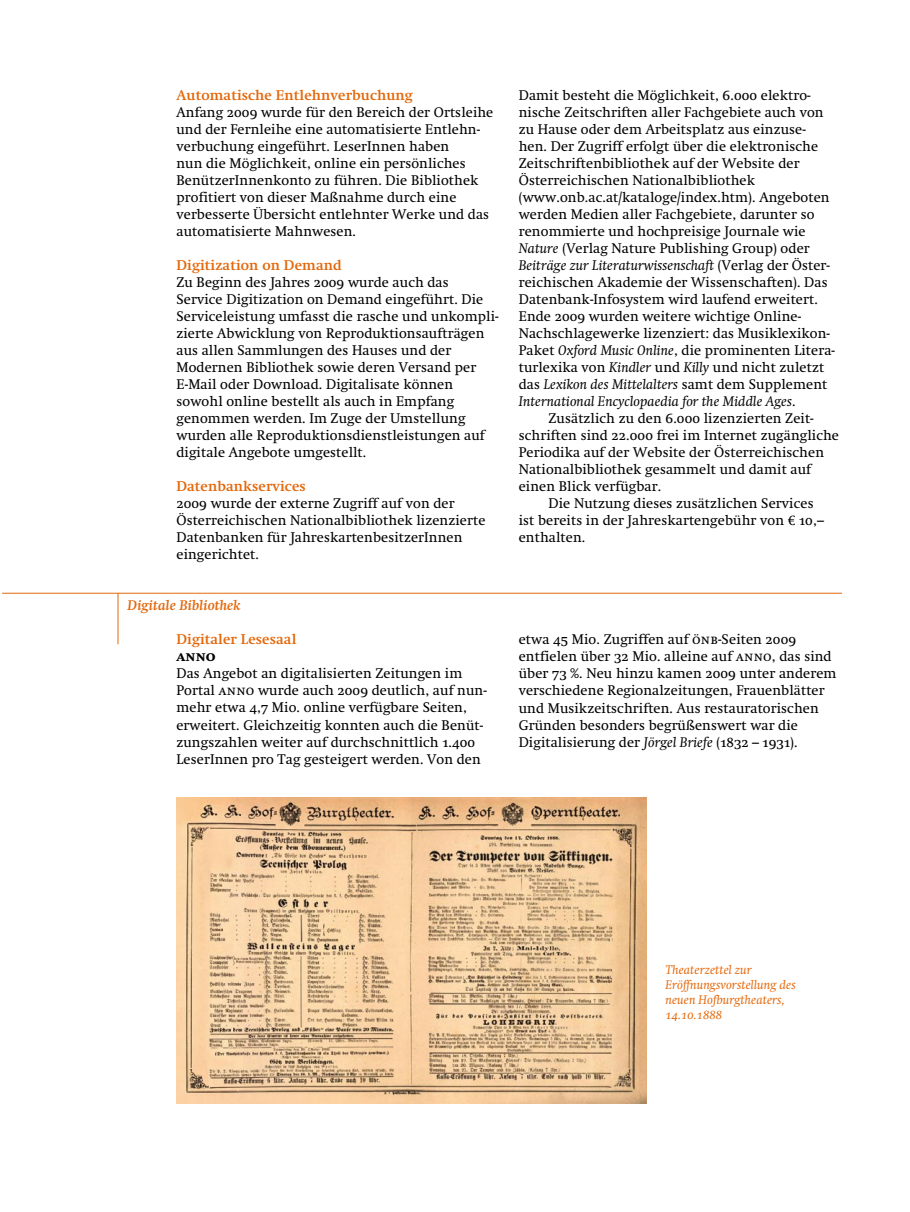
<style>
.page{position:relative;width:910px;height:1212px;background:#fff}
.page>*{position:absolute;margin:0;border:0;box-sizing:border-box;transform-origin:0 0}
.t1{font:13.8px/17px "Swift";letter-spacing:.01em;color:#000}
.t2{font:italic 13.8px "Swift";letter-spacing:.01em;color:#000}
.t3{font:italic 700 13.8px "Swift";letter-spacing:.01em;color:#e4680b}
.t4{font:700 13.8px "Swift";letter-spacing:.01em;color:#e4680b}
.t5{font:13.8px "Swift Extrabold SC Os F";color:#000}
.t6{font:italic 12.3px/14.9px "Swift";letter-spacing:.01em;color:#e4680b}
.t7{font:italic 12.3px "Swift SC Os F";letter-spacing:.01em;color:#e4680b}
.s1{font-weight:700;color:#e4680b}
.s2{font-family:"Swift SC Os F"}
.s3{font-style:italic}
.s4{font-style:normal}
</style>
<div class="page">
<hr style="left:2px;top:593px;width:840px;height:1px;background:#e4680b">
<hr style="left:118px;top:593px;width:1px;height:51px;background:#e4680b">
<img style="left:176px;top:797px;width:470px;height:306px">
<p class="t1" style="left:176px;top:87px;width:318px"><span class="s1">Automatische Entlehnverbuchung<br></span>Anfang <span class="s2">2009</span> wurde für den Bereich der Ortsleihe und der Fernleihe eine automatisierte Entlehn&shy;verbuchung eingeführt. LeserInnen haben<br>nun die Möglichkeit, online ein persönliches BenützerInnenkonto zu führen. Die Bibliothek profitiert von dieser Maßnahme durch eine verbesserte Übersicht entlehnter Werke und das automatisierte Mahnwesen.</p>
<p class="t1" style="left:176px;top:257px;width:324px"><span class="s1">Digitization on Demand<br></span>Zu Beginn des Jahres <span class="s2">2009</span> wurde auch das<br>Service Digitization on Demand eingeführt. Die Serviceleistung umfasst die rasche und unkompli&shy;zierte Abwicklung von Reproduktionsaufträgen aus allen Sammlungen des Hauses und der Modernen Bibliothek sowie deren Versand per E-Mail oder Download. Digitalisate können sowohl online bestellt als auch in Empfang genommen werden. Im Zuge der Umstellung wurden alle Reproduktionsdienstleistungen auf digitale Angebote umgestellt.</p>
<p class="t1" style="left:176px;top:478px;width:310px"><span class="s1">Datenbankservices<br></span><span class="s2">2009</span> wurde der externe Zugriff auf von der Österreichischen Nationalbibliothek lizenzierte Datenbanken für JahreskartenbesitzerInnen eingerichtet.</p>
<p class="t3" style="left:128px;top:597px;width:114px">Digitale Bibliothek</p>
<p class="t4" style="left:176px;top:631px;width:121px">Digitaler Lesesaal</p>
<p class="t5" style="left:176px;top:648px;width:41px">anno</p>
<p class="t1" style="left:176px;top:665px;width:312px">Das Angebot an digitalisierten Zeitungen im Portal <span class="s2">anno</span> wurde auch <span class="s2">2009</span> deutlich, auf nun&shy;mehr etwa <span class="s2">4,7</span> Mio. online verfügbare Seiten, erweitert. Gleichzeitig konnten auch die Benüt&shy;zungszahlen weiter auf durchschnittlich <span class="s2">1.400<br></span>LeserInnen pro Tag gesteigert werden. Von den</p>
<p class="t1" style="left:519px;top:87px;width:293px">Damit besteht die Möglichkeit, <span class="s2">6.000</span> elektro-</p>
<p class="t1" style="left:519px;top:104px;width:306px">nische Zeitschriften aller Fachgebiete auch von</p>
<p class="t1" style="left:519px;top:121px;width:289px">zu Hause oder dem Arbeitsplatz aus einzuse-</p>
<p class="t1" style="left:519px;top:138px;width:301px">hen. Der Zugriff erfolgt über die elektronische</p>
<p class="t1" style="left:519px;top:155px;width:282px">Zeitschriftenbibliothek auf der Website der</p>
<p class="t1" style="left:519px;top:172px;width:238px">Österreichischen Nationalbibliothek</p>
<p class="t1" style="left:519px;top:189px;width:312px">(www.onb.ac.at/kataloge/index.htm). Angeboten</p>
<p class="t1" style="left:519px;top:206px;width:297px">werden Medien aller Fachgebiete, darunter so</p>
<p class="t1" style="left:519px;top:223px;width:288px">renommierte und hochpreisige Journale wie</p>
<p class="t1" style="left:519px;top:240px;width:292px"><span class="s3">Nature</span> (Verlag Nature Publishing Group) oder</p>
<p class="t2" style="left:519px;top:257px;width:313px">Beiträge zur Literaturwissenschaft <span class="s4">(Verlag der Öster-</span></p>
<p class="t1" style="left:519px;top:274px;width:310px">reichischen Akademie der Wissenschaften). Das</p>
<p class="t1" style="left:519px;top:291px;width:301px">Datenbank-Infosystem wird laufend erweitert.</p>
<p class="t1" style="left:519px;top:308px;width:284px">Ende <span class="s2">2009</span> wurden weitere wichtige Online-</p>
<p class="t1" style="left:519px;top:325px;width:313px">Nachschlagewerke lizenziert: das Musiklexikon-</p>
<p class="t1" style="left:519px;top:342px;width:317px">Paket <span class="s3">Oxford Music Online</span>, die prominenten Litera-</p>
<p class="t1" style="left:519px;top:359px;width:307px">turlexika von <span class="s3">Kindler</span> und <span class="s3">Killy</span> und nicht zuletzt</p>
<p class="t2" style="left:519px;top:376px;width:310px"><span class="s4">das</span> Lexikon des Mittelalters <span class="s4">samt dem Supplement</span></p>
<p class="t2" style="left:519px;top:393px;width:278px">International Encyclopaedia for the Middle Ages<span class="s4">.</span></p>
<p class="t1" style="left:549px;top:410px;width:266px">Zusätzlich zu den <span class="s2">6.000</span> lizenzierten Zeit-</p>
<p class="t1" style="left:519px;top:427px;width:322px">schriften sind <span class="s2">22.000</span> frei im Internet zugängliche</p>
<p class="t1" style="left:519px;top:444px;width:307px">Periodika auf der Website der Österreichischen</p>
<p class="t1" style="left:519px;top:461px;width:294px">Nationalbibliothek gesammelt und damit auf</p>
<p class="t1" style="left:519px;top:478px;width:144px">einen Blick verfügbar.</p>
<p class="t1" style="left:549px;top:495px;width:266px">Die Nutzung dieses zusätzlichen Services</p>
<p class="t1" style="left:519px;top:512px;width:307px">ist bereits in der Jahreskartengebühr von € <span class="s2">10</span>,–</p>
<p class="t1" style="left:519px;top:529px;width:68px">enthalten.</p>
<p class="t1" style="left:519px;top:631px;width:319px">etwa <span class="s2">45</span> Mio. Zugriffen auf <span class="s2">önb</span>-Seiten <span class="s2">2009 </span>entfielen über <span class="s2">32</span> Mio. alleine auf <span class="s2">anno</span>, das sind über <span class="s2">73</span> %. Neu hinzu kamen <span class="s2">2009</span> unter anderem verschiedene Regionalzeitungen, Frauenblätter und Musikzeitschriften. Aus restauratorischen Gründen besonders begrüßenswert war die Digitalisierung der <span class="s3">Jörgel Briefe</span> (<span class="s2">1832 – 1931</span>).</p>
<p class="t6" style="left:665px;top:962px;width:132px">Theaterzettel zur<br>Eröffnungsvorstellung des neuen Hofburgtheaters,</p>
<p class="t7" style="left:665px;top:1007px;width:58px">14.10.1888</p>
</div>
